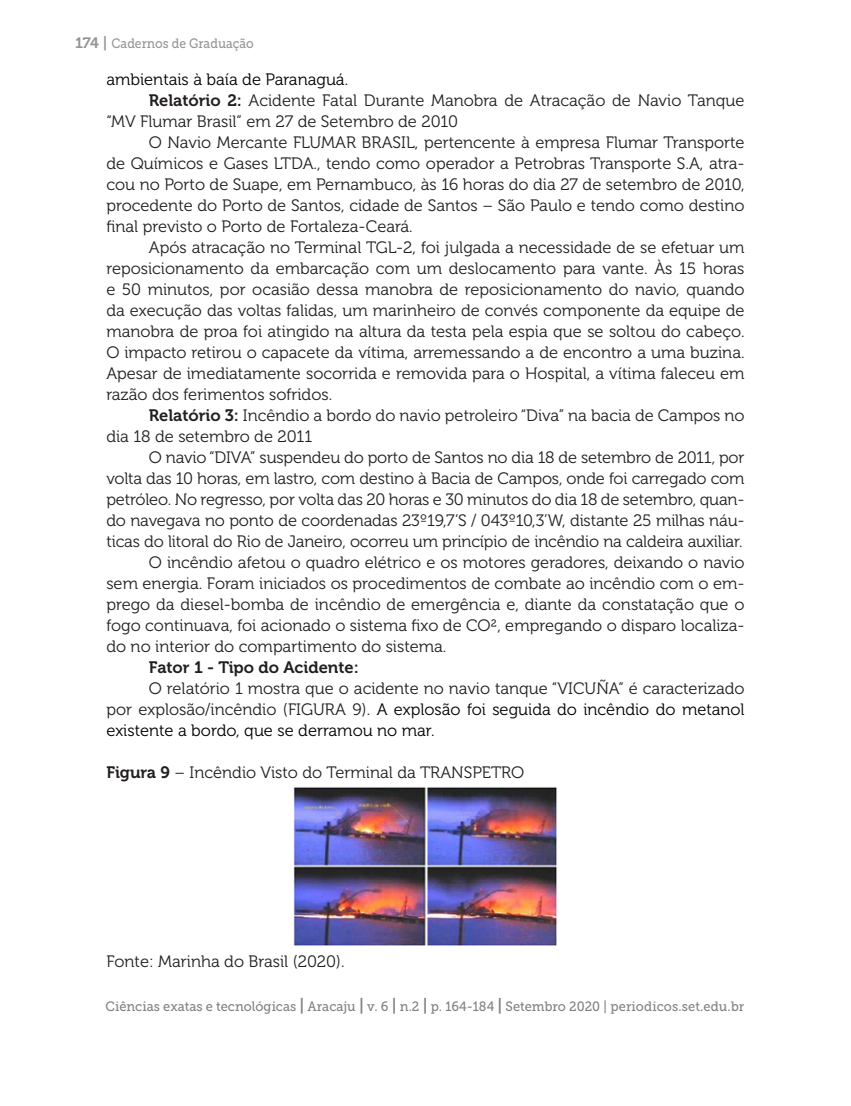
<style>
.page{position:relative;width:851px;height:1106px;background:#fff}
.page>*{position:absolute;margin:0;border:0;box-sizing:border-box;transform-origin:0 0}
.Texto{font:16.5px/21px "Museo 300";color:#231f20;text-align:justify}
.Texto-2{font:16.5px "Museo 300";color:#000}
.Texto-3{font:16.5px "Museo 700";color:#231f20}
.t1{font:13.5px "Museo Slab 500";color:#808285;scale:.95 1}
.t2{font:13.5px "Museo Slab 500";color:#939598;scale:.9 1}
.s1{font-family:"Museo 700";font-size:15px}
.s2{font-family:"Museo 700"}
.s3{color:#000}
.s4{font-family:"Museo 700";font-size:16.5px}
</style>
<div class="page">
<img style="left:294px;top:787px;width:263px;height:159px">
<p class="t2" style="left:75px;top:36px;width:200px"><span class="s1">174 |</span> Cadernos de Graduação</p>
<p class="Texto-2" style="left:106px;top:70px;width:243px">ambientais à baía de Paranaguá.</p>
<p class="Texto" style="left:106px;top:90px;width:639px;text-indent:43px"><span class="s2">Relatório 2:</span> Acidente Fatal Durante Manobra de Atracação de Navio Tanque “MV Flumar Brasil” em 27 de Setembro de 2010</p>
<p class="Texto" style="left:106px;top:132px;width:639px;text-indent:43px">O Navio Mercante FLUMAR BRASIL, pertencente à empresa Flumar Transporte de Químicos e Gases LTDA., tendo como operador a Petrobras Transporte S.A, atra&shy;cou no Porto de Suape, em Pernambuco, às 16 horas do dia 27 de setembro de 2010, procedente do Porto de Santos, cidade de Santos – São Paulo e tendo como destino final previsto o Porto de Fortaleza-Ceará.</p>
<p class="Texto" style="left:106px;top:237px;width:639px;text-indent:43px">Após atracação no Terminal TGL-2, foi julgada a necessidade de se efetuar um reposicionamento da embarcação com um deslocamento para vante. Às 15 horas e 50 minutos, por ocasião dessa manobra de reposicionamento do navio, quando da execução das voltas falidas, um marinheiro de convés componente da equipe de manobra de proa foi atingido na altura da testa pela espia que se soltou do cabeço.<br>O impacto retirou o capacete da vítima, arremessando a de encontro a uma buzina.<br>Apesar de imediatamente socorrida e removida para o Hospital, a vítima faleceu em razão dos ferimentos sofridos.</p>
<p class="Texto" style="left:106px;top:405px;width:639px;text-indent:43px"><span class="s2">Relatório 3:</span> Incêndio a bordo do navio petroleiro “Diva” na bacia de Campos no dia 18 de setembro de 2011</p>
<p class="Texto" style="left:106px;top:447px;width:639px;text-indent:43px">O navio “DIVA” suspendeu do porto de Santos no dia 18 de setembro de 2011, por volta das 10 horas, em lastro, com destino à Bacia de Campos, onde foi carregado com petróleo. No regresso, por volta das 20 horas e 30 minutos do dia 18 de setembro, quan&shy;do navegava no ponto de coordenadas 23º19,7’S / 043º10,3’W, distante 25 milhas náu&shy;ticas do litoral do Rio de Janeiro, ocorreu um princípio de incêndio na caldeira auxiliar.</p>
<p class="Texto" style="left:106px;top:552px;width:639px;text-indent:43px">O incêndio afetou o quadro elétrico e os motores geradores, deixando o navio sem energia. Foram iniciados os procedimentos de combate ao incêndio com o em&shy;prego da diesel-bomba de incêndio de emergência e, diante da constatação que o fogo continuava, foi acionado o sistema fixo de CO², empregando o disparo localiza&shy;do no interior do compartimento do sistema.</p>
<p class="Texto-3" style="left:149px;top:658px;width:211px">Fator 1 - Tipo do Acidente:</p>
<p class="Texto" style="left:106px;top:678px;width:639px;text-indent:43px">O relatório 1 mostra que o acidente no navio tanque “VICUÑA” é caracterizado por explosão/incêndio (FIGURA 9). <span class="s3">A explosão foi seguida do incêndio do metanol existente a bordo, que se derramou no mar.</span></p>
<p class="Texto" style="left:106px;top:762px;width:419px"><span class="s2">Figura 9</span> – Incêndio Visto do Terminal da TRANSPETRO</p>
<p class="Texto" style="left:106px;top:951px;width:240px">Fonte: Marinha do Brasil (2020).</p>
<p class="t1" style="left:105px;top:999px;width:673px">Ciências exatas e tecnológicas <span class="s4">|</span> Aracaju <span class="s4">|</span> v. 6 <span class="s4">|</span> n.2 <span class="s4">|</span> p. 164-184 <span class="s4">|</span> Setembro 2020 | periodicos.set.edu.br</p>
</div>
